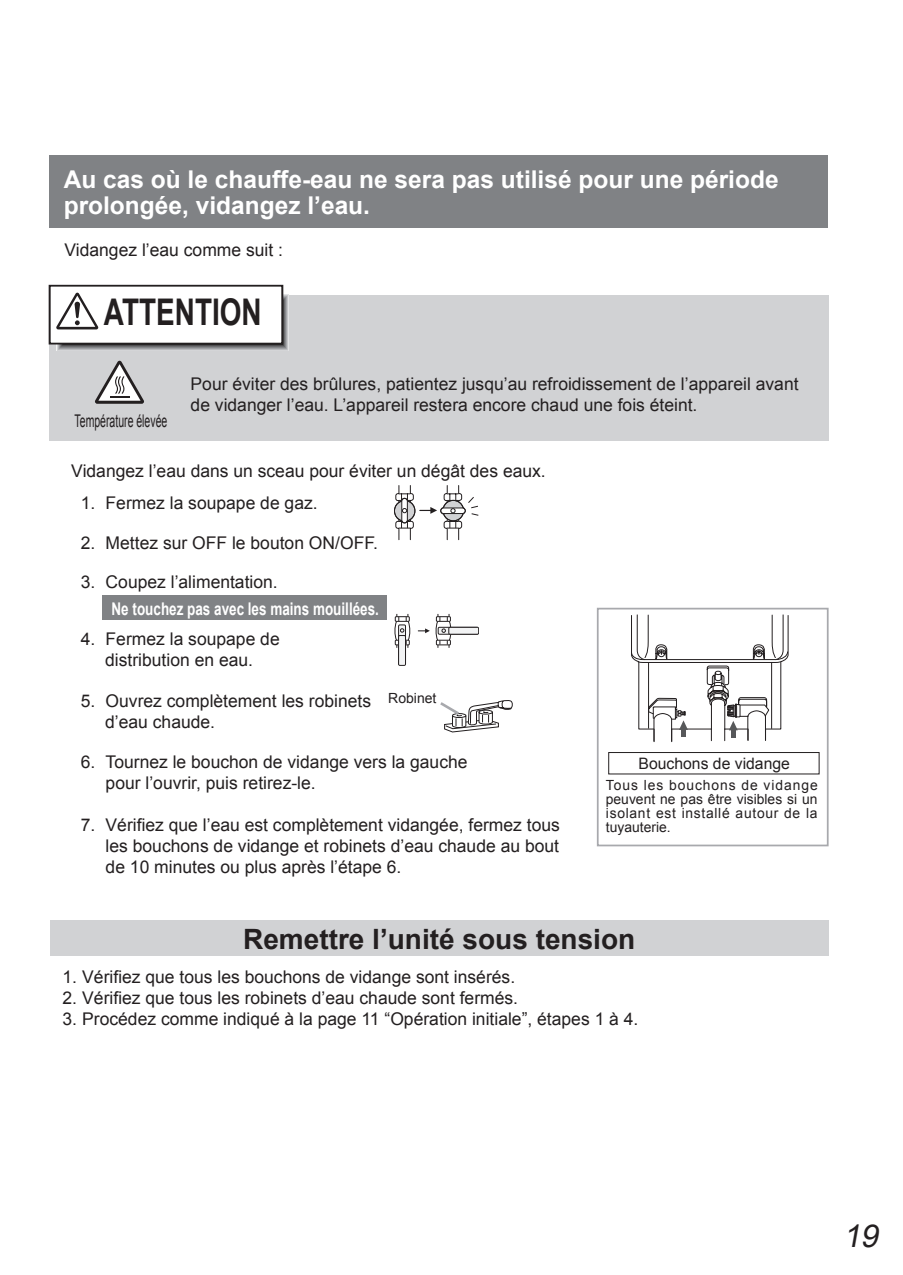
<style>
.page{position:relative;width:903px;height:1275px;background:#fff}
.page>*{position:absolute;margin:0;border:0;box-sizing:border-box;transform-origin:0 0}
.t1{font:700 36.75px "Arial";color:#231f20;scale:.76 1}
.t2{font:italic 31.5px "Arial";color:#231f20}
.t3{font:700 28px "Arial";color:#231f20}
.t4{font:700 24.5px/26.2px "Arial";color:#fff}
.t5{font:17.5px/21px "Arial";color:#231f20}
.t6{font:700 17.5px "Arial";color:#fff;scale:.77 1}
.t7{font:17.5px "Arial";color:#231f20;scale:.6 1}
.t8{font:15.75px "Arial";color:#231f20}
.t9{font:14px/14px "Arial";color:#231f20;text-align:justify}
</style>
<div class="page">
<div style="left:49px;top:295px;width:779px;height:146px;background:#d1d2d4"></div>
<div style="left:49px;top:156px;width:779px;height:72px;background:#808285"></div>
<svg style="left:95px;top:361px;width:49px;height:43px"></svg>
<div style="left:60px;top:298px;width:225px;height:50px;background:#848689"></div>
<div style="left:61px;top:299px;width:224px;height:48px;background:#6c6c6f"></div>
<svg style="left:62px;top:300px;width:222px;height:46px"></svg>
<div style="left:50px;top:286px;width:232px;height:58px;background:#fff"></div>
<div style="left:49px;top:285px;width:234px;height:60px;border:2px solid #231f20"></div>
<svg style="left:56px;top:293px;width:42px;height:36px"></svg>
<svg style="left:394px;top:485px;width:84px;height:55px"></svg>
<div style="left:102px;top:595px;width:285px;height:24px;background:#808285"></div>
<svg style="left:440px;top:700px;width:73px;height:32px"></svg>
<div style="left:608px;top:752px;width:211px;height:22px;border:1px solid #231f20"></div>
<svg style="left:395px;top:614px;width:15px;height:51px"></svg>
<div style="left:438px;top:627px;width:41px;height:7px;border:1px solid #231f20"></div>
<svg style="left:418px;top:614px;width:60px;height:34px"></svg>
<div style="left:50px;top:920px;width:778px;height:35px;background:#d1d2d4"></div>
<div style="left:597px;top:608px;width:231px;height:238px;border:2px solid #a8a9ad"></div>
<svg style="left:631px;top:615px;width:157px;height:127px"></svg>
<h3 class="t4" style="left:64px;top:167px;width:716px">Au cas où le chauffe-eau ne sera pas utilisé pour une période prolongée, vidangez l’eau.</h3>
<p class="t5" style="left:64px;top:240px;width:220px">Vidangez l’eau comme suit :</p>
<h1 class="t1" style="left:104px;top:288px;width:209px">ATTENTION</h1>
<p class="t7" style="left:75px;top:410px;width:156px">Température élevée</p>
<p class="t5" style="left:191px;top:374px;width:609px">Pour éviter des brûlures, patientez jusqu’au refroidissement de l’appareil avant de vidanger l’eau. L’appareil restera encore chaud une fois éteint.</p>
<p class="t5" style="left:71px;top:460px;width:476px">Vidangez l’eau dans un sceau pour éviter un dégât des eaux.</p>
<p class="t5" style="left:81px;top:492px;width:238px">1. Fermez la soupape de gaz.</p>
<p class="t5" style="left:81px;top:532px;width:299px">2. Mettez sur OFF le bouton ON/OFF.</p>
<p class="t5" style="left:81px;top:571px;width:198px">3. Coupez l’alimentation.</p>
<p class="t6" style="left:112px;top:597px;width:349px">Ne touchez pas avec les mains mouillées.</p>
<p class="t5" style="left:81px;top:629px;width:200px;text-align:center">4. Fermez la soupape de distribution en eau.</p>
<p class="t5" style="left:105px;top:690px;width:267px;text-indent:-24px">5. Ouvrez complètement les robinets d’eau chaude.</p>
<p class="t5" style="left:106px;top:751px;width:363px;text-indent:-25px">6. Tournez le bouchon de vidange vers la gauche pour l’ouvrir, puis retirez-le.</p>
<p class="t5" style="left:106px;top:814px;width:456px;text-align:justify;text-indent:-25px">7. Vérifiez que l’eau est complètement vidangée, fermez tous les bouchons de vidange et robinets d’eau chaude au bout de 10 minutes ou plus après l’étape 6.</p>
<p class="t9" style="left:388px;top:691px;width:50px">Robinet</p>
<p class="t8" style="left:638px;top:753px;width:153px">Bouchons de vidange</p>
<p class="t9" style="left:606px;top:778px;width:213px">Tous les bouchons de vidange peuvent ne pas être visibles si un isolant est installé autour de la tuyauterie.</p>
<h3 class="t3" style="left:243px;top:921px;width:394px">Remettre l’unité sous tension</h3>
<p class="t5" style="left:62px;top:966px;width:454px">1. Vérifiez que tous les bouchons de vidange sont insérés.</p>
<p class="t5" style="left:62px;top:987px;width:457px">2. Vérifiez que tous les robinets d’eau chaude sont fermés.</p>
<p class="t5" style="left:62px;top:1008px;width:577px">3. Procédez comme indiqué à la page 11 “Opération initiale”, étapes 1 à 4.</p>
<h2 class="t2" style="left:843px;top:1216px;width:44px">19</h2>
</div>
